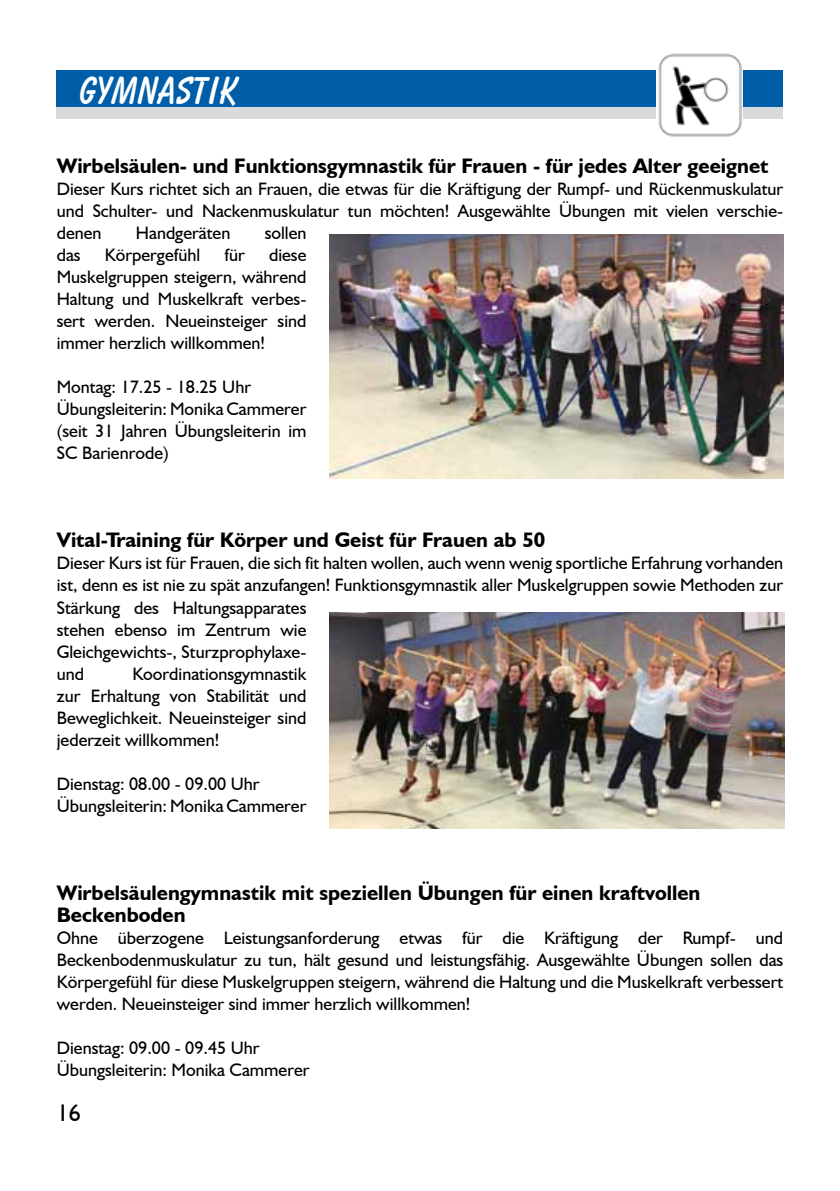
<style>
.page{position:relative;width:840px;height:1191px;background:#fff}
.page>*{position:absolute;margin:0;border:0;box-sizing:border-box;transform-origin:0 0}
.t1{font:700 40px "Balloon BT";color:#fff}
.t2{font:24px "Humanist 521 BT";color:#000}
.t3{font:700 21px/22px "Humanist 521 BT";color:#000}
.t4{font:18px/22px "Humanist 521 BT";color:#000;text-align:justify}
</style>
<div class="page">
<div style="left:57px;top:70px;width:725px;height:40px;background:#005ea8"></div>
<div style="left:57px;top:108px;width:725px;height:11px;background:#d9dadb"></div>
<img style="left:329px;top:235px;width:453px;height:244px">
<img style="left:329px;top:613px;width:455px;height:215px">
<img style="left:656px;top:53px;width:85px;height:83px">
<h1 class="t1" style="left:79px;top:67px;width:159px">GYMNASTIK</h1>
<p class="t3" style="left:57px;top:155px;width:713px">Wirbelsäulen- und Funktionsgymnastik für Frauen - für jedes Alter geeignet</p>
<p class="t4" style="left:57px;top:178px;width:727px">Dieser Kurs richtet sich an Frauen, die etwas für die Kräftigung der Rumpf- und Rückenmuskulatur und Schulter- und Nackenmuskulatur tun möchten! Ausgewählte Übungen mit vielen verschie&shy;denen</p>
<p class="t4" style="left:136px;top:222px;width:96px">Handgeräten</p>
<p class="t4" style="left:264px;top:222px;width:43px">sollen</p>
<p class="t4" style="left:57px;top:244px;width:25px">das</p>
<p class="t4" style="left:105px;top:244px;width:97px">Körpergefühl</p>
<p class="t4" style="left:224px;top:244px;width:22px">für</p>
<p class="t4" style="left:57px;top:244px;width:251px;text-indent:212px">diese Muskelgruppen steigern, während Haltung und Muskelkraft verbes&shy;sert werden. Neueinsteiger sind immer herzlich willkommen!</p>
<p class="t4" style="left:57px;top:376px;width:251px;text-align:left">Montag: 17.25 - 18.25 Uhr<br>Übungsleiterin: Monika Cammerer (seit 31 Jahren Übungsleiterin im<br>SC Barienrode)</p>
<p class="t3" style="left:57px;top:529px;width:490px">Vital-Training für Körper und Geist für Frauen ab 50</p>
<p class="t4" style="left:57px;top:552px;width:727px;text-align:left">Dieser Kurs ist für Frauen, die sich fit halten wollen, auch wenn wenig sportliche Erfahrung vorhanden ist, denn es ist nie zu spät anzufangen! Funktionsgymnastik aller Muskelgruppen sowie Methoden zur Stärkung des Haltungsapparates<br>stehen ebenso im Zentrum wie<br>Gleichgewichts-, Sturzprophylaxe-<br>und</p>
<p class="t4" style="left:57px;top:662px;width:251px;text-indent:76px">Koordinationsgymnastik zur Erhaltung von Stabilität und Beweglichkeit. Neueinsteiger sind jederzeit willkommen!</p>
<p class="t4" style="left:57px;top:772px;width:251px">Dienstag: 08.00 - 09.00 Uhr<br>Übungsleiterin: Monika Cammerer</p>
<p class="t3" style="left:57px;top:881px;width:644px">Wirbelsäulengymnastik mit speziellen Übungen für einen kraftvollen<br>Beckenboden</p>
<p class="t4" style="left:57px;top:926px;width:727px">Ohne überzogene Leistungsanforderung etwas für die Kräftigung der Rumpf- und Beckenbodenmuskulatur zu tun, hält gesund und leistungsfähig. Ausgewählte Übungen sollen das Körpergefühl für diese Muskelgruppen steigern, während die Haltung und die Muskelkraft verbessert werden. Neueinsteiger sind immer herzlich willkommen!</p>
<p class="t4" style="left:57px;top:1036px;width:254px">Dienstag: 09.00 - 09.45 Uhr<br>Übungsleiterin: Monika Cammerer</p>
<h2 class="t2" style="left:57px;top:1098px;width:26px">16</h2>
</div>
